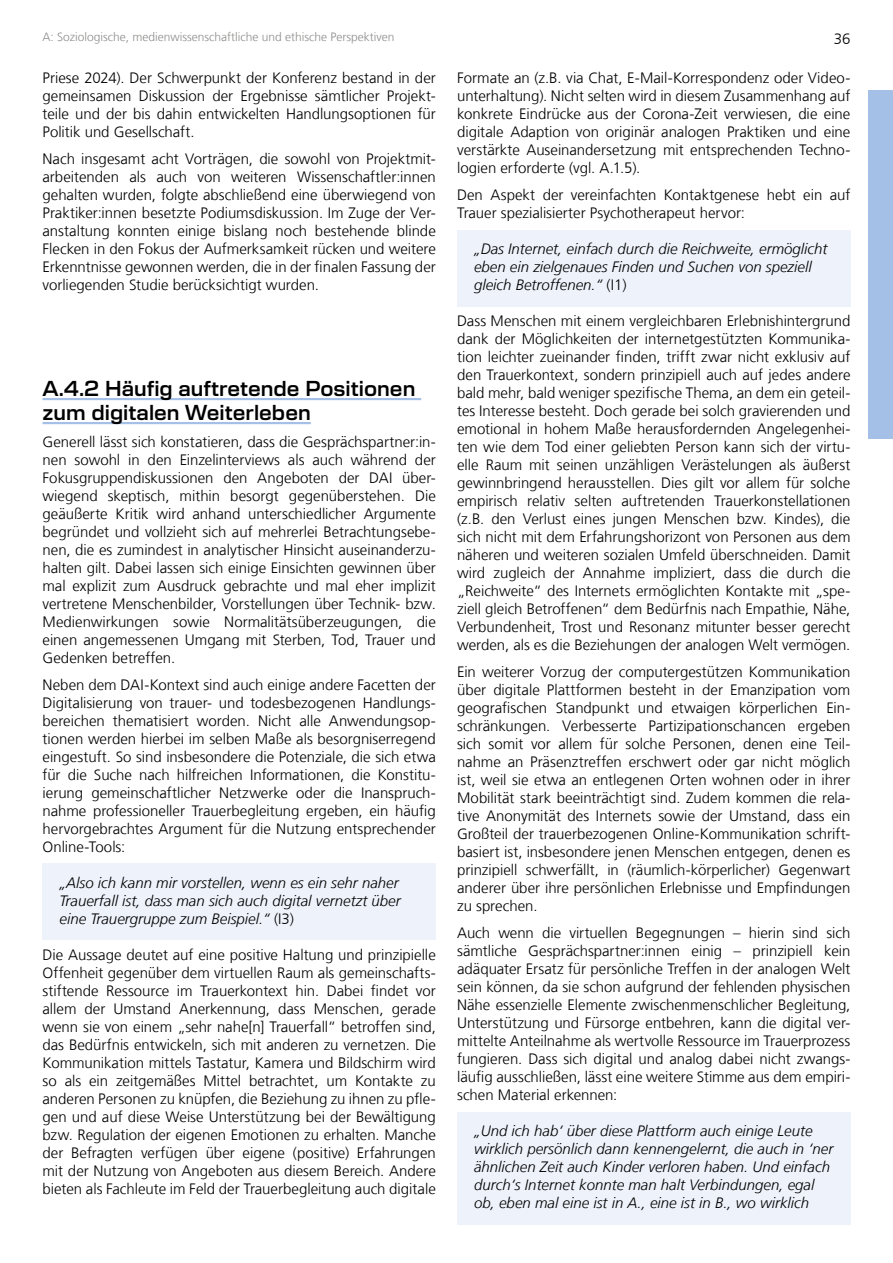
<style>
.page{position:relative;width:893px;height:1263px;background:#fff}
.page>*{position:absolute;margin:0;border:0;box-sizing:border-box;transform-origin:0 0}
.t1{font:600 21px/24px "New Science";color:#000}
.t2{font:300 15px/18px "Frutiger LT Com";color:#000;text-align:justify}
.t3{font:italic 300 15px/18px "Frutiger LT Com";color:#000}
.t4{font:300 12px "Frutiger LT Com";color:#8c8c8b}
.s1{font-style:normal}
</style>
<div class="page">
<div style="left:868px;top:90px;width:25px;height:348px;background:#a4c0e6"></div>
<hr style="left:43px;top:398px;width:378px;height:2px;background:#a4c0e6">
<hr style="left:43px;top:422px;width:268px;height:2px;background:#a4c0e6">
<div style="left:43px;top:864px;width:393px;height:76px;background:#eef3fb"></div>
<div style="left:457px;top:230px;width:393px;height:77px;background:#eef3fb"></div>
<div style="left:457px;top:1112px;width:393px;height:113px;background:#eef3fb"></div>
<p class="t4" style="left:43px;top:30px;width:354px">A: Soziologische, medienwissenschaftliche und ethische Perspektiven</p>
<p class="t2" style="left:834px;top:30px;width:18px">36</p>
<p class="t2" style="left:43px;top:69px;width:395px">Priese 2024). Der Schwerpunkt der Konferenz bestand in der gemeinsamen Diskussion der Ergebnisse sämtlicher Projekt&shy;teile und der bis dahin entwickelten Handlungsoptionen für Politik und Gesellschaft.</p>
<p class="t2" style="left:43px;top:150px;width:395px">Nach insgesamt acht Vorträgen, die sowohl von Projektmit&shy;arbeitenden als auch von weiteren Wissenschaftler:innen gehalten wurden, folgte abschließend eine überwiegend von Praktiker:innen besetzte Podiumsdiskussion. Im Zuge der Ver&shy;anstaltung konnten einige bislang noch bestehende blinde Flecken in den Fokus der Aufmerksamkeit rücken und weitere Erkenntnisse gewonnen werden, die in der finalen Fassung der vorliegenden Studie berücksichtigt wurden.</p>
<p class="t2" style="left:457px;top:69px;width:395px">Formate an (z.B. via Chat, E-Mail-Korrespondenz oder Video&shy;unterhaltung). Nicht selten wird in diesem Zusammenhang auf konkrete Eindrücke aus der Corona-Zeit verwiesen, die eine digitale Adaption von originär analogen Praktiken und eine verstärkte Auseinandersetzung mit entsprechenden Techno&shy;logien erforderte (vgl. A.1.5).</p>
<p class="t2" style="left:457px;top:186px;width:395px">Den Aspekt der vereinfachten Kontaktgenese hebt ein auf<br>Trauer spezialisierter Psychotherapeut hervor:</p>
<p class="t3" style="left:474px;top:240px;width:355px">„Das Internet, einfach durch die Reichweite, ermöglicht eben ein zielgenaues Finden und Suchen von speziell gleich Betroffenen.“ <span class="s1">(I1)</span></p>
<p class="t2" style="left:457px;top:312px;width:395px">Dass Menschen mit einem vergleichbaren Erlebnishintergrund dank der Möglichkeiten der internetgestützten Kommunika&shy;tion leichter zueinander finden, trifft zwar nicht exklusiv auf den Trauerkontext, sondern prinzipiell auch auf jedes andere bald mehr, bald weniger spezifische Thema, an dem ein geteil&shy;tes Interesse besteht. Doch gerade bei solch gravierenden und emotional in hohem Maße herausfordernden Angelegenhei&shy;ten wie dem Tod einer geliebten Person kann sich der virtu&shy;elle Raum mit seinen unzähligen Verästelungen als äußerst gewinnbringend herausstellen. Dies gilt vor allem für solche empirisch relativ selten auftretenden Trauerkonstellationen (z.B. den Verlust eines jungen Menschen bzw. Kindes), die sich nicht mit dem Erfahrungshorizont von Personen aus dem näheren und weiteren sozialen Umfeld überschneiden. Damit wird zugleich der Annahme impliziert, dass die durch die „Reichweite“ des Internets ermöglichten Kontakte mit „spe&shy;ziell gleich Betroffenen“ dem Bedürfnis nach Empathie, Nähe, Verbundenheit, Trost und Resonanz mitunter besser gerecht werden, als es die Beziehungen der analogen Welt vermögen.</p>
<p class="t2" style="left:457px;top:663px;width:395px">Ein weiterer Vorzug der computergestützen Kommunikation über digitale Plattformen besteht in der Emanzipation vom geografischen Standpunkt und etwaigen körperlichen Ein&shy;schränkungen. Verbesserte Partizipationschancen ergeben sich somit vor allem für solche Personen, denen eine Teil&shy;nahme an Präsenztreffen erschwert oder gar nicht möglich ist, weil sie etwa an entlegenen Orten wohnen oder in ihrer Mobilität stark beeinträchtigt sind. Zudem kommen die rela&shy;tive Anonymität des Internets sowie der Umstand, dass ein Großteil der trauerbezogenen Online-Kommunikation schrift&shy;basiert ist, insbesondere jenen Menschen entgegen, denen es prinzipiell schwerfällt, in (räumlich-körperlicher) Gegenwart anderer über ihre persönlichen Erlebnisse und Empfindungen zu sprechen.</p>
<p class="t2" style="left:457px;top:924px;width:395px">Auch wenn die virtuellen Begegnungen – hierin sind sich sämtliche Gesprächspartner:innen einig – prinzipiell kein adäquater Ersatz für persönliche Treffen in der analogen Welt sein können, da sie schon aufgrund der fehlenden physischen Nähe essenzielle Elemente zwischenmenschlicher Begleitung, Unterstützung und Fürsorge entbehren, kann die digital ver&shy;mittelte Anteilnahme als wertvolle Ressource im Trauerprozess fungieren. Dass sich digital und analog dabei nicht zwangs&shy;läufig ausschließen, lässt eine weitere Stimme aus dem empiri&shy;schen Material erkennen:</p>
<p class="t3" style="left:474px;top:1122px;width:361px">„Und ich hab‘ über diese Plattform auch einige Leute wirklich persönlich dann kennengelernt, die auch in ‘ner ähnlichen Zeit auch Kinder verloren haben. Und einfach durch‘s Internet konnte man halt Verbindungen, egal ob, eben mal eine ist in A., eine ist in B., wo wirklich</p>
<h1 class="t1" style="left:43px;top:375px;width:374px">A.4.2 Häufig auftretende Positionen zum digitalen Weiterleben</h1>
<p class="t2" style="left:43px;top:432px;width:395px">Generell lässt sich konstatieren, dass die Gesprächspartner:in&shy;nen sowohl in den Einzelinterviews als auch während der Fokusgruppendiskussionen den Angeboten der DAI über&shy;wiegend skeptisch, mithin besorgt gegenüberstehen. Die geäußerte Kritik wird anhand unterschiedlicher Argumente begründet und vollzieht sich auf mehrerlei Betrachtungsebe&shy;nen, die es zumindest in analytischer Hinsicht auseinanderzu&shy;halten gilt. Dabei lassen sich einige Einsichten gewinnen über mal explizit zum Ausdruck gebrachte und mal eher implizit vertretene Menschenbilder, Vorstellungen über Technik- bzw.<br>Medienwirkungen sowie Normalitätsüberzeugungen, die einen angemessenen Umgang mit Sterben, Tod, Trauer und Gedenken betreffen.</p>
<p class="t2" style="left:43px;top:675px;width:395px">Neben dem DAI-Kontext sind auch einige andere Facetten der Digitalisierung von trauer- und todesbezogenen Handlungs&shy;bereichen thematisiert worden. Nicht alle Anwendungsop&shy;tionen werden hierbei im selben Maße als besorgniserregend eingestuft. So sind insbesondere die Potenziale, die sich etwa für die Suche nach hilfreichen Informationen, die Konstitu&shy;ierung gemeinschaftlicher Netzwerke oder die Inanspruch&shy;nahme professioneller Trauerbegleitung ergeben, ein häufig hervorgebrachtes Argument für die Nutzung entsprechender Online-Tools:</p>
<p class="t3" style="left:60px;top:873px;width:343px">„Also ich kann mir vorstellen, wenn es ein sehr naher<br>Trauerfall ist, dass man sich auch digital vernetzt über eine Trauergruppe zum Beispiel.“ <span class="s1">(I3)</span></p>
<p class="t2" style="left:43px;top:945px;width:395px">Die Aussage deutet auf eine positive Haltung und prinzipielle Offenheit gegenüber dem virtuellen Raum als gemeinschafts&shy;stiftende Ressource im Trauerkontext hin. Dabei findet vor allem der Umstand Anerkennung, dass Menschen, gerade wenn sie von einem „sehr nahe[n] Trauerfall“ betroffen sind, das Bedürfnis entwickeln, sich mit anderen zu vernetzen. Die Kommunikation mittels Tastatur, Kamera und Bildschirm wird so als ein zeitgemäßes Mittel betrachtet, um Kontakte zu anderen Personen zu knüpfen, die Beziehung zu ihnen zu pfle&shy;gen und auf diese Weise Unterstützung bei der Bewältigung bzw. Regulation der eigenen Emotionen zu erhalten. Manche der Befragten verfügen über eigene (positive) Erfahrungen mit der Nutzung von Angeboten aus diesem Bereich. Andere bieten als Fachleute im Feld der Trauerbegleitung auch digitale</p>
</div>
